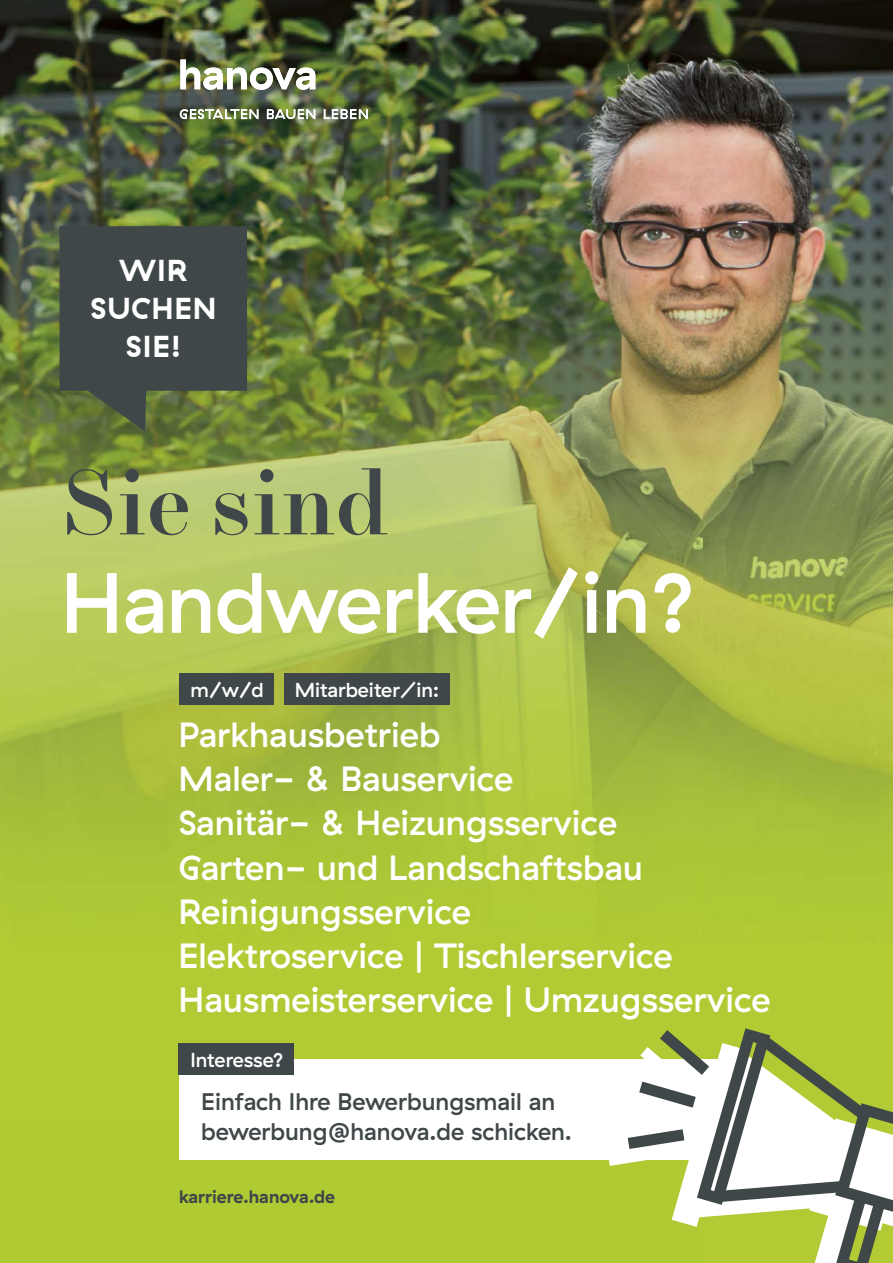
<style>
.page{position:relative;width:893px;height:1263px;background:#fff}
.page>*{position:absolute;margin:0;border:0;box-sizing:border-box;transform-origin:0 0}
.t1{font:500 92.85px "New Paris Headline";color:#3f4748}
.t2{font:500 85.35px "GT Haptik";letter-spacing:-.01em;color:#fff}
.t3{font:500 34.95px/44.2px "GT Haptik";color:#fff}
.t4{font:700 30.3px/38.2px "GT Haptik";letter-spacing:.025em;color:#fff;text-align:center}
.t5{font:500 24px/30.6px "GT Haptik";color:#3f4748}
.t6{font:500 20.1px "GT Haptik";color:#fff}
.t7{font:700 18px "GT Haptik";color:#3f4748}
.s1{font-style:italic}
</style>
<div class="page">
<img style="left:0;top:0;width:893px;height:1263px">
<img style="left:180px;top:60px;width:135px;height:30px">
<svg style="left:180px;top:109px;width:78px;height:10px"></svg>
<svg style="left:267px;top:109px;width:48px;height:10px"></svg>
<svg style="left:324px;top:109px;width:44px;height:10px"></svg>
<svg style="left:60px;top:226px;width:187px;height:205px;background:#454f45"></svg>
<div style="left:179px;top:673px;width:95px;height:31px;background:#3f4748"></div>
<div style="left:284px;top:673px;width:166px;height:31px;background:#3f4748"></div>
<div style="left:179px;top:1059px;width:552px;height:100px;background:#fff"></div>
<div style="left:179px;top:1043px;width:115px;height:31px;background:#3f4748"></div>
<svg style="left:596px;top:1018px;width:297px;height:245px"></svg>
<p class="t4" style="left:90px;top:251px;width:128px">WIR<br>SUCHEN<br>SIE!</p>
<h1 class="t1" style="left:60px;top:450px;width:330px">Sie sind</h1>
<h2 class="t2" style="left:60px;top:552px;width:639px">Handwerker<span class="s1">/</span>in?</h2>
<p class="t6" style="left:191px;top:677px;width:75px">m <span class="s1">/</span>w<span class="s1">/</span>d</p>
<p class="t6" style="left:295px;top:677px;width:146px">Mitarbeiter/in:</p>
<p class="t3" style="left:179px;top:713px;width:594px">Parkhausbetrieb<br>Maler- &amp; Bauservice<br>Sanitär- &amp; Heizungsservice<br>Garten- und Landschaftsbau<br>Reinigungsservice<br>Elektroservice | Tischlerservice<br>Hausmeisterservice | Umzugsservice</p>
<p class="t6" style="left:191px;top:1048px;width:95px">Interesse?</p>
<p class="t5" style="left:201px;top:1086px;width:373px">Einfach Ihre Bewerbungsmail an bewerbung@hanova.de schicken.</p>
<p class="t7" style="left:179px;top:1186px;width:158px">karriere.hanova.de</p>
</div>
